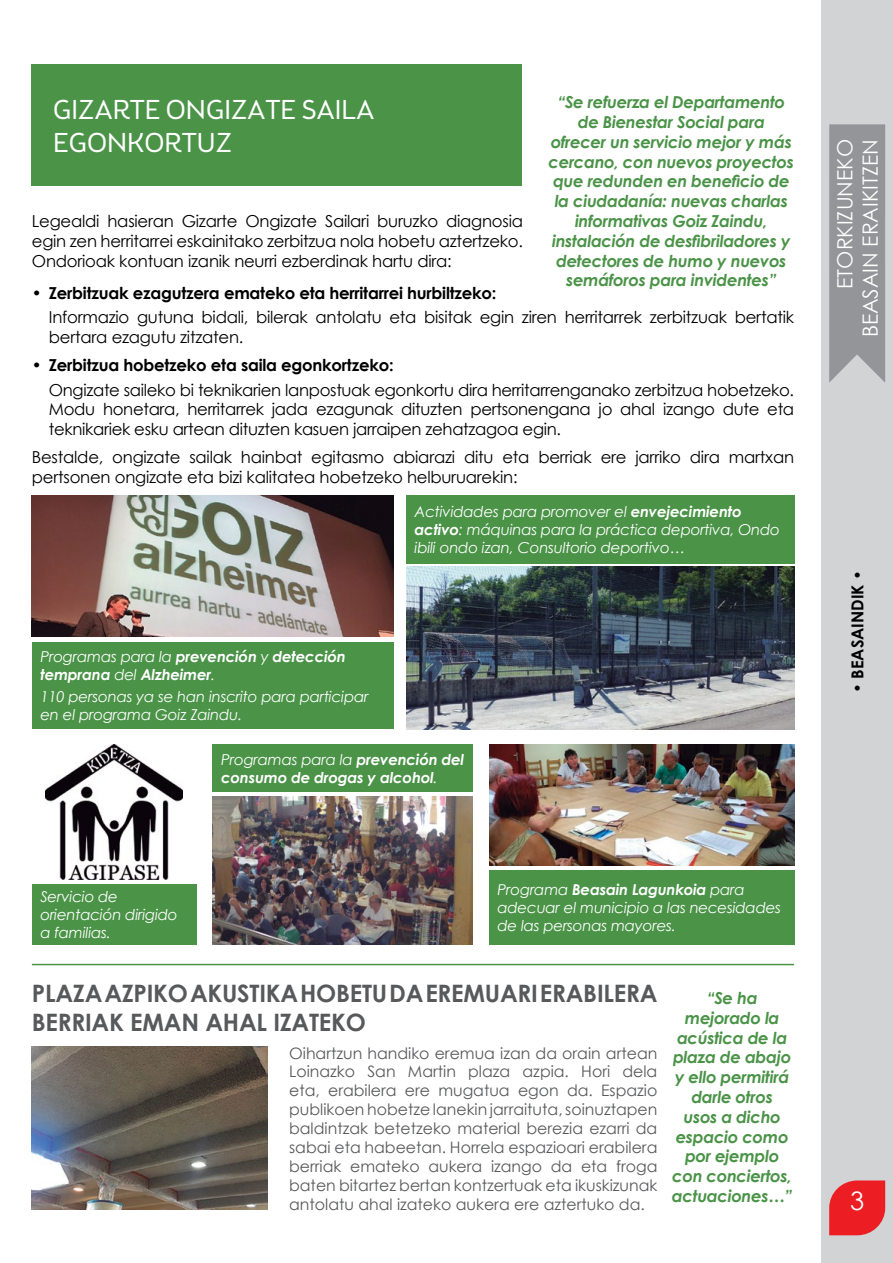
<style>
.page{position:relative;width:893px;height:1263px;background:#fff}
.page>*{position:absolute;margin:0;border:0;box-sizing:border-box;transform-origin:0 0}
.t1{font:300 27px/32.4px "Brooklyn Samuels Five";color:#fff}
.t2{font:25.5px "Century Gothic";color:#fff}
.t3{font:700 24px/28.8px "Century Gothic";letter-spacing:-.01em;color:#58595b}
.t4{font:21px/25.2px "Century Gothic";color:#fff;text-align:right}
.t5{font:16.5px/19.8px "Century Gothic";letter-spacing:-.015em;color:#000;text-align:justify}
.t6{font:italic 700 16.5px/19.8px "Century Gothic";letter-spacing:-.02em;color:#4a9347;text-align:center}
.t7{font:700 16.5px "Century Gothic";letter-spacing:-.015em;color:#000}
.t8{font:15.75px/18.9px "Century Gothic";color:#58595b;text-align:justify}
.t9{font:italic 15px/18px "Century Gothic";letter-spacing:-.015em;color:#fff}
.t10{font:italic 700 15px/18px "Century Gothic";letter-spacing:-.015em;color:#fff}
.s1{font-weight:400}
.s2{font-weight:700}
</style>
<div class="page">
<div style="left:821px;top:0;width:72px;height:1263px;background:#d1d3d4"></div>
<svg style="left:829px;top:1180px;width:56px;height:55px;background:#e93238"></svg>
<svg style="left:829px;top:124px;width:56px;height:259px;background:#96989b"></svg>
<div style="left:32px;top:65px;width:490px;height:121px;background:#4a9347"></div>
<img style="left:32px;top:1047px;width:236px;height:162px">
<hr style="left:32px;top:964px;width:762px;height:1px;background:#4a9347">
<img style="left:32px;top:495px;width:361px;height:142px">
<div style="left:32px;top:642px;width:361px;height:87px;background:#4a9347"></div>
<div style="left:489px;top:870px;width:305px;height:75px;background:#4a9347"></div>
<img style="left:406px;top:567px;width:388px;height:162px">
<img style="left:213px;top:796px;width:260px;height:149px">
<img style="left:489px;top:744px;width:305px;height:121px">
<img style="left:46px;top:744px;width:137px;height:135px">
<div style="left:406px;top:495px;width:388px;height:68px;background:#4a9347"></div>
<div style="left:32px;top:884px;width:165px;height:61px;background:#4a9347"></div>
<div style="left:213px;top:744px;width:260px;height:48px;background:#4a9347"></div>
<p class="t6" style="left:548px;top:92px;width:247px">“Se refuerza el Departamento de Bienestar Social para ofrecer un servicio mejor y más cercano, con nuevos proyectos que redunden en beneficio de la ciudadanía: nuevas charlas informativas Goiz Zaindu, instalación de desfibriladores y detectores de humo y nuevos semáforos para invidentes”</p>
<h1 class="t1" style="left:53px;top:96px;width:323px">GIZARTE ONGIZATE SAILA<br>EGONKORTUZ</h1>
<p class="t5" style="left:32px;top:211px;width:493px">Legealdi hasieran Gizarte Ongizate Sailari buruzko diagnosia egin zen herritarrei eskainitako zerbitzua nola hobetu aztertzeko.<br>Ondorioak kontuan izanik neurri ezberdinak hartu dira:</p>
<p class="t7" style="left:32px;top:281px;width:466px">• Zerbitzuak ezagutzera emateko eta herritarrei hurbiltzeko:</p>
<p class="t5" style="left:49px;top:307px;width:747px">Informazio gutuna bidali, bilerak antolatu eta bisitak egin ziren herritarrek zerbitzuak bertatik bertara ezagutu zitzaten.</p>
<p class="t7" style="left:32px;top:353px;width:363px">• Zerbitzua hobetzeko eta saila egonkortzeko:</p>
<p class="t5" style="left:49px;top:379px;width:747px">Ongizate saileko bi teknikarien lanpostuak egonkortu dira herritarrenganako zerbitzua hobetzeko.<br>Modu honetara, herritarrek jada ezagunak dituzten pertsonengana jo ahal izango dute eta teknikariek esku artean dituzten kasuen jarraipen zehatzagoa egin.</p>
<p class="t5" style="left:32px;top:447px;width:764px">Bestalde, ongizate sailak hainbat egitasmo abiarazi ditu eta berriak ere jarriko dira martxan pertsonen ongizate eta bizi kalitatea hobetzeko helburuarekin:</p>
<p class="t10" style="left:40px;top:647px;width:307px"><span class="s1">Programas para la</span> prevención <span class="s1">y</span> detección temprana <span class="s1">del</span> Alzheimer<span class="s1">.</span></p>
<p class="t9" style="left:40px;top:688px;width:330px">110 personas ya se han inscrito para participar en el programa Goiz Zaindu.</p>
<p class="t9" style="left:415px;top:502px;width:367px">Actividades para promover el <span class="s2">envejecimiento activo</span>: máquinas para la práctica deportiva, Ondo ibili ondo izan, Consultorio deportivo…</p>
<p class="t9" style="left:40px;top:888px;width:139px">Servicio de orientación dirigido a familias.</p>
<p class="t10" style="left:221px;top:750px;width:245px"><span class="s1">Programas para la</span> prevención del consumo de drogas y alcohol<span class="s1">.</span></p>
<p class="t9" style="left:497px;top:881px;width:285px">Programa <span class="s2">Beasain Lagunkoia</span> para adecuar el municipio a las necesidades de las personas mayores.</p>
<h3 class="t3" style="left:32px;top:978px;width:627px">PLAZA AZPIKO AKUSTIKA HOBETU DA EREMUARI ERABILERA<br>BERRIAK EMAN AHAL IZATEKO</h3>
<p class="t8" style="left:289px;top:1043px;width:370px">Oihartzun handiko eremua izan da orain artean Loinazko San Martin plaza azpia. Hori dela eta, erabilera ere mugatua egon da. Espazio publikoen hobetze lanekin jarraituta, soinuztapen baldintzak betetzeko material berezia ezarri da sabai eta habeetan. Horrela espazioari erabilera berriak emateko aukera izango da eta froga baten bitartez bertan kontzertuak eta ikuskizunak antolatu ahal izateko aukera ere aztertuko da.</p>
<p class="t6" style="left:672px;top:987px;width:122px">“Se ha mejorado la acústica de la plaza de abajo y ello permitirá darle otros<br>usos a dicho espacio como por ejemplo con conciertos, actuaciones…”</p>
<p class="t4" style="left:832px;top:337px;width:200px;rotate:-90deg">ETORKIZUNEKO<br>BEASAIN ERAIKITZEN</p>
<p class="t7" style="left:845px;top:693px;width:125px;rotate:-90deg">• BEASAINDIK •</p>
<h2 class="t2" style="left:850px;top:1183px;width:16px">3</h2>
</div>
